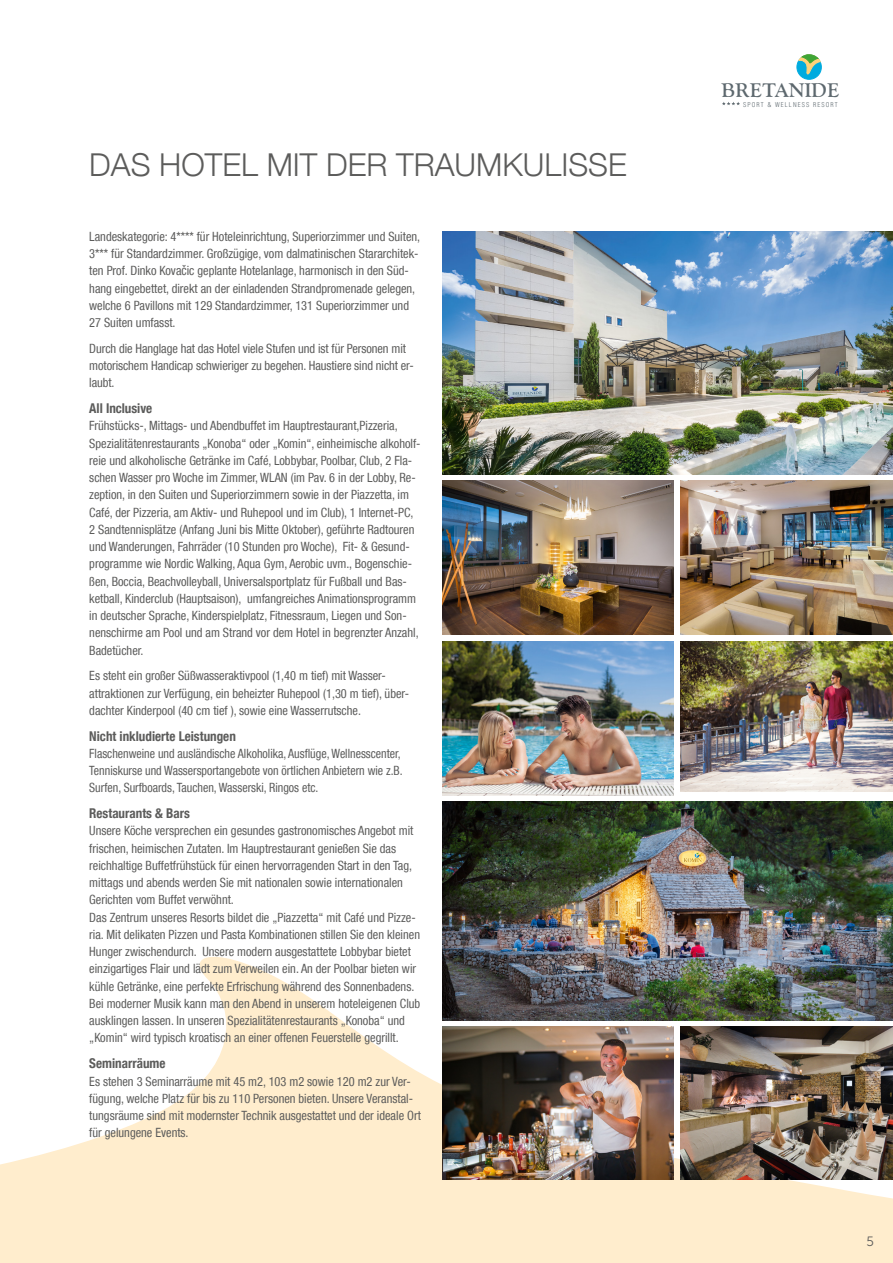
<style>
.page{position:relative;width:893px;height:1263px;background:#fff}
.page>*{position:absolute;margin:0;border:0;box-sizing:border-box;transform-origin:0 0}
.t1{font:300 31.5px "Helvetica Neue LT Com";color:#5c5c5b}
.t2{font:19.5px "Gou Bol";color:#5d686e}
.t3{font:700 condensed 13.5px "Helvetica Neue LT Com";color:#5c5c5b}
.t4{font:13.5px "Museo Sans 300";color:#5c5c5b}
.t5{font:condensed 12.75px/17.2px "Helvetica Neue LT Com";color:#5c5c5b}
.t6{font:condensed 12.75px/17.2px "Helvetica Neue LT Com";color:#5c5c5b;scale:.94 1}
.t7{font:300 condensed 6.45px "Helvetica";letter-spacing:.175em;color:#5d686e}
.s1{font-size:13.35px}
</style>
<div class="page">
<svg style="left:1px;top:957px;width:892px;height:306px;fill:#ffedcd"></svg>
<div style="left:797px;top:55px;width:24px;height:24px;background:#00abdf;border-radius:50%"></div>
<div style="left:797px;top:55px;width:25px;height:25px;border:1px solid #00abdf;border-radius:50%"></div>
<svg style="left:799px;top:55px;width:22px;height:21px"></svg>
<svg style="left:722px;top:102px;width:18px;height:3px"></svg>
<img style="left:0;top:215px;width:1px;height:1048px">
<hr style="left:0;top:0;width:1px;height:357px;background:#0062b9">
<img style="left:442px;top:1026px;width:232px;height:154px">
<img style="left:680px;top:1026px;width:213px;height:154px">
<img style="left:442px;top:232px;width:451px;height:242px">
<img style="left:442px;top:480px;width:232px;height:155px">
<img style="left:680px;top:480px;width:213px;height:155px">
<img style="left:442px;top:641px;width:232px;height:154px">
<img style="left:680px;top:641px;width:213px;height:150px">
<img style="left:442px;top:802px;width:451px;height:218px">
<p class="t1" style="left:89px;top:145px;width:539px">DAS HOTEL MIT DER TRAUMKULISSE</p>
<p class="t5" style="left:89px;top:228px;width:332px">Landeskategorie: 4**** für Hoteleinrichtung, Superiorzimmer und Suiten, 3*** für Standardzimmer. Großzügige, vom dalmatinischen Stararchitek&shy;ten Prof. Dinko Kova<span class="s1">č</span>ic geplante Hotelanlage, harmonisch in den Süd&shy;hang eingebettet, direkt an der einladenden Strandpromenade gelegen, welche 6 Pavillons mit 129 Standardzimmer, 131 Superiorzimmer und 27 Suiten umfasst.</p>
<p class="t5" style="left:89px;top:340px;width:326px">Durch die Hanglage hat das Hotel viele Stufen und ist für Personen mit motorischem Handicap schwieriger zu begehen. Haustiere sind nicht er&shy;laubt.</p>
<p class="t3" style="left:89px;top:400px;width:64px">All Inclusive</p>
<p class="t5" style="left:89px;top:417px;width:333px">Frühstücks-, Mittags- und Abendbuffet im Hauptrestaurant,Pizzeria, Spezialitätenrestaurants „Konoba“ oder „Komin“, einheimische alkoholf&shy;reie und alkoholische Getränke im Café, Lobbybar, Poolbar, Club, 2 Fla&shy;schen Wasser pro Woche im Zimmer, WLAN (im Pav. 6 in der Lobby, Re&shy;zeption, in den Suiten und Superiorzimmern sowie in der Piazzetta, im Café, der Pizzeria, am Aktiv- und Ruhepool und im Club), 1 Internet-PC, 2 Sandtennisplätze (Anfang Juni bis Mitte Oktober), geführte Radtouren und Wanderungen, Fahrräder (10 Stunden pro Woche), Fit- &amp; Gesund&shy;programme wie Nordic Walking, Aqua Gym, Aerobic uvm., Bogenschie&shy;ßen, Boccia, Beachvolleyball, Universalsportplatz für Fußball und Bas&shy;ketball, Kinderclub (Hauptsaison), umfangreiches Animationsprogramm in deutscher Sprache, Kinderspielplatz, Fitnessraum, Liegen und Son&shy;nenschirme am Pool und am Strand vor dem Hotel in begrenzter Anzahl, Badetücher.</p>
<p class="t5" style="left:89px;top:667px;width:321px">Es steht ein großer Süßwasseraktivpool (1,40 m tief) mit Wasser&shy;attraktionen zur Verfügung, ein beheizter Ruhepool (1,30 m tief), über&shy;dachter Kinderpool (40 cm tief ), sowie eine Wasserrutsche.</p>
<p class="t3" style="left:89px;top:728px;width:148px">Nicht inkludierte Leistungen</p>
<p class="t6" style="left:89px;top:745px;width:335px">Flaschenweine und ausländische Alkoholika, Ausflüge, Wellnesscenter,<br>Tenniskurse und Wassersportangebote von örtlichen Anbietern wie z.B.<br>Surfen, Surfboards, Tauchen, Wasserski, Ringos etc.</p>
<p class="t3" style="left:89px;top:805px;width:102px">Restaurants &amp; Bars</p>
<p class="t5" style="left:89px;top:822px;width:333px">Unsere Köche versprechen ein gesundes gastronomisches Angebot mit frischen, heimischen Zutaten. Im Hauptrestaurant genießen Sie das reichhaltige Buffetfrühstück für einen hervorragenden Start in den Tag, mittags und abends werden Sie mit nationalen sowie internationalen Gerichten vom Buffet verwöhnt.<br>Das Zentrum unseres Resorts bildet die „Piazzetta“ mit Café und Pizze&shy;ria. Mit delikaten Pizzen und Pasta Kombinationen stillen Sie den kleinen Hunger zwischendurch. Unsere modern ausgestattete Lobbybar bietet einzigartiges Flair und lädt zum Verweilen ein. An der Poolbar bieten wir kühle Getränke, eine perfekte Erfrischung während des Sonnenbadens.<br>Bei moderner Musik kann man den Abend in unserem hoteleigenen Club ausklingen lassen. In unseren Spezialitätenrestaurants „Konoba“ und „Komin“ wird typisch kroatisch an einer offenen Feuerstelle gegrillt.</p>
<p class="t3" style="left:89px;top:1055px;width:78px">Seminarräume</p>
<p class="t5" style="left:89px;top:1072px;width:333px">Es stehen 3 Seminarräume mit 45 m2, 103 m2 sowie 120 m2 zur Ver&shy;fügung, welche Platz für bis zu 110 Personen bieten. Unsere Veranstal&shy;tungsräume sind mit modernster Technik ausgestattet und der ideale Ort für gelungene Events.</p>
<h2 class="t2" style="left:722px;top:80px;width:119px">BRETANIDE</h2>
<p class="t7" style="left:743px;top:101px;width:96px">SPORT &amp; WELLNESS RESORT</p>
<p class="t4" style="left:866px;top:1234px;width:9px">5</p>
</div>
